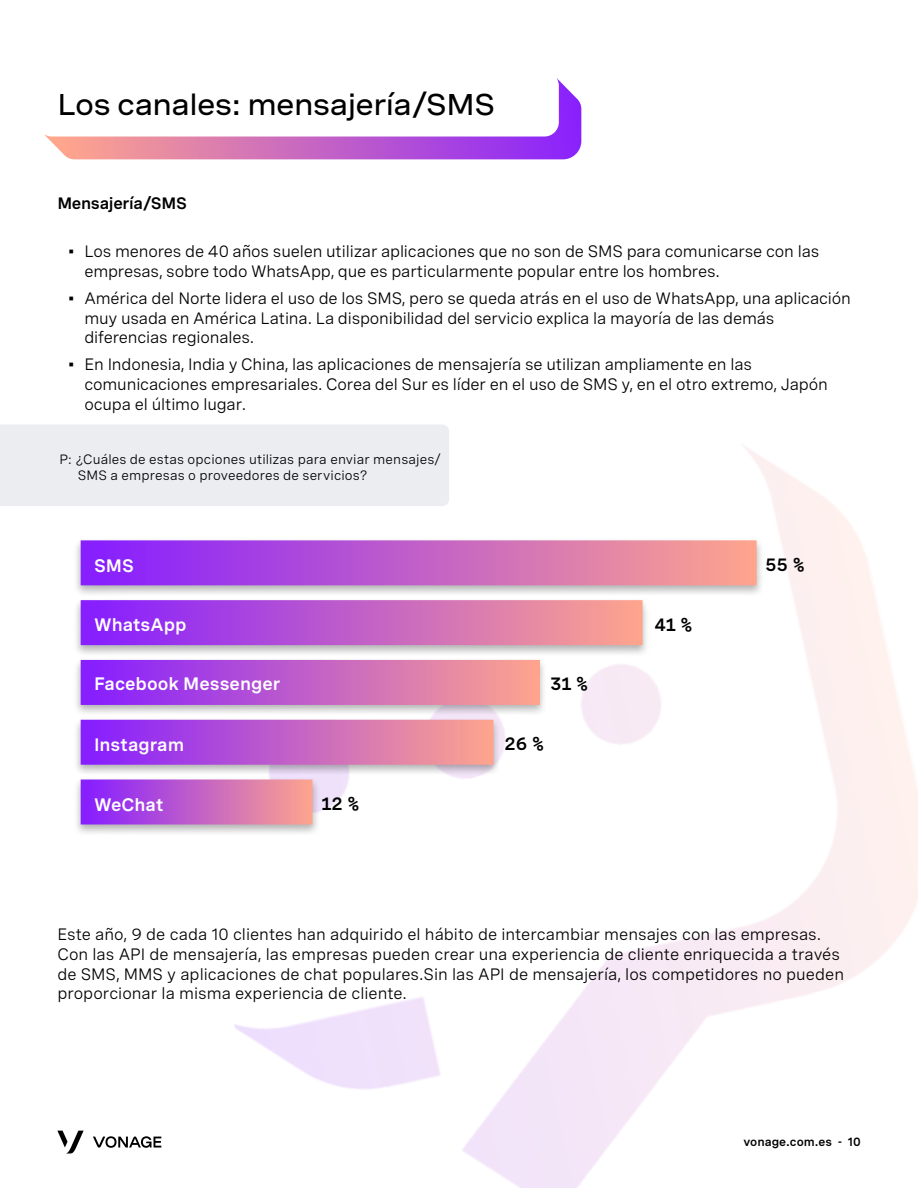
<style>
.page{position:relative;width:918px;height:1188px;background:#fff}
.page>*{position:absolute;margin:0;border:0;box-sizing:border-box;transform-origin:0 0}
._02-Headline{font:500 expanded 30px "Spezia";letter-spacing:-.02em;color:#000}
.t1{font:600 18px "Spezia";color:#fff}
.t2{font:600 18px "Spezia Semi Mono";color:#000}
._01-Body_12pt{font:16.5px/19.8px "Spezia";letter-spacing:-.01em;color:#000}
._02-Headline-2{font:600 16.5px "Spezia";letter-spacing:-.02em;color:#000}
._01-Body_12pt-2{font:13.5px/16.2px "Spezia";letter-spacing:.01em;color:#000}
.t3{font:600 12px "Spezia";color:#000}
.s1{font-weight:600}
</style>
<div class="page">
<div style="left:73px;top:537px;width:691px;height:61px;background:#000;opacity:.3"></div>
<div style="left:81px;top:540px;width:676px;height:45px;background:linear-gradient(to right,#841cff,#fea58d)"></div>
<div style="left:73px;top:597px;width:578px;height:60px;background:#000;opacity:.3"></div>
<div style="left:81px;top:600px;width:562px;height:45px;background:linear-gradient(to right,#841cff,#fea58d)"></div>
<div style="left:73px;top:657px;width:475px;height:60px;background:#000;opacity:.3"></div>
<div style="left:81px;top:660px;width:459px;height:45px;background:linear-gradient(to right,#841cff,#fea58d)"></div>
<div style="left:73px;top:716px;width:428px;height:61px;background:#000;opacity:.3"></div>
<div style="left:81px;top:720px;width:413px;height:45px;background:linear-gradient(to right,#841cff,#fea58d)"></div>
<div style="left:73px;top:776px;width:247px;height:61px;background:#000;opacity:.3"></div>
<div style="left:81px;top:780px;width:232px;height:45px;background:linear-gradient(to right,#841cff,#fda48e)"></div>
<div style="left:0;top:424px;width:449px;height:82px;background:#ecedf1"></div>
<svg style="left:57px;top:1131px;width:27px;height:22px"></svg>
<svg style="left:93px;top:1136px;width:68px;height:12px"></svg>
<svg style="left:44px;top:78px;width:537px;height:81px"></svg>
<p class="_02-Headline" style="left:57px;top:82px;width:440px">Los canales: mensajería/SMS</p>
<p class="_02-Headline-2" style="left:57px;top:191px;width:131px">Mensajería/SMS</p>
<p class="_01-Body_12pt" style="left:84px;top:240px;width:737px;text-indent:-16px"><span class="s1">•</span> Los menores de 40 años suelen utilizar aplicaciones que no son de SMS para comunicarse con las empresas, sobre todo WhatsApp, que es particularmente popular entre los hombres.</p>
<p class="_01-Body_12pt" style="left:84px;top:287px;width:768px;text-indent:-16px"><span class="s1">•</span> América del Norte lidera el uso de los SMS, pero se queda atrás en el uso de WhatsApp, una aplicación muy usada en América Latina. La disponibilidad del servicio explica la mayoría de las demás diferencias regionales.</p>
<p class="_01-Body_12pt" style="left:84px;top:353px;width:745px;text-indent:-16px"><span class="s1">•</span> En Indonesia, India y China, las aplicaciones de mensajería se utilizan ampliamente en las comunicaciones empresariales. Corea del Sur es líder en el uso de SMS y, en el otro extremo, Japón ocupa el último lugar.</p>
<p class="_01-Body_12pt-2" style="left:78px;top:450px;width:365px;text-indent:-18px">P: ¿Cuáles de estas opciones utilizas para enviar mensajes/<br>SMS a empresas o proveedores de servicios?</p>
<p class="t1" style="left:94px;top:552px;width:42px">SMS</p>
<p class="t2" style="left:765px;top:551px;width:41px">55 %</p>
<p class="t1" style="left:94px;top:612px;width:94px">WhatsApp</p>
<p class="t2" style="left:654px;top:611px;width:39px">41 %</p>
<p class="t1" style="left:94px;top:670px;width:188px">Facebook Messenger</p>
<p class="t2" style="left:550px;top:670px;width:39px">31 %</p>
<p class="t1" style="left:94px;top:731px;width:92px">Instagram</p>
<p class="t2" style="left:504px;top:730px;width:41px">26 %</p>
<p class="t1" style="left:94px;top:791px;width:71px">WeChat</p>
<p class="t2" style="left:322px;top:790px;width:39px">12 %</p>
<p class="_01-Body_12pt" style="left:57px;top:923px;width:788px">Este año, 9 de cada 10 clientes han adquirido el hábito de intercambiar mensajes con las empresas.<br>Con las API de mensajería, las empresas pueden crear una experiencia de cliente enriquecida a través de SMS, MMS y aplicaciones de chat populares.Sin las API de mensajería, los competidores no pueden proporcionar la misma experiencia de cliente.</p>
<p class="t3" style="left:743px;top:1132px;width:119px">vonage.com.es - 10</p>
</div>
